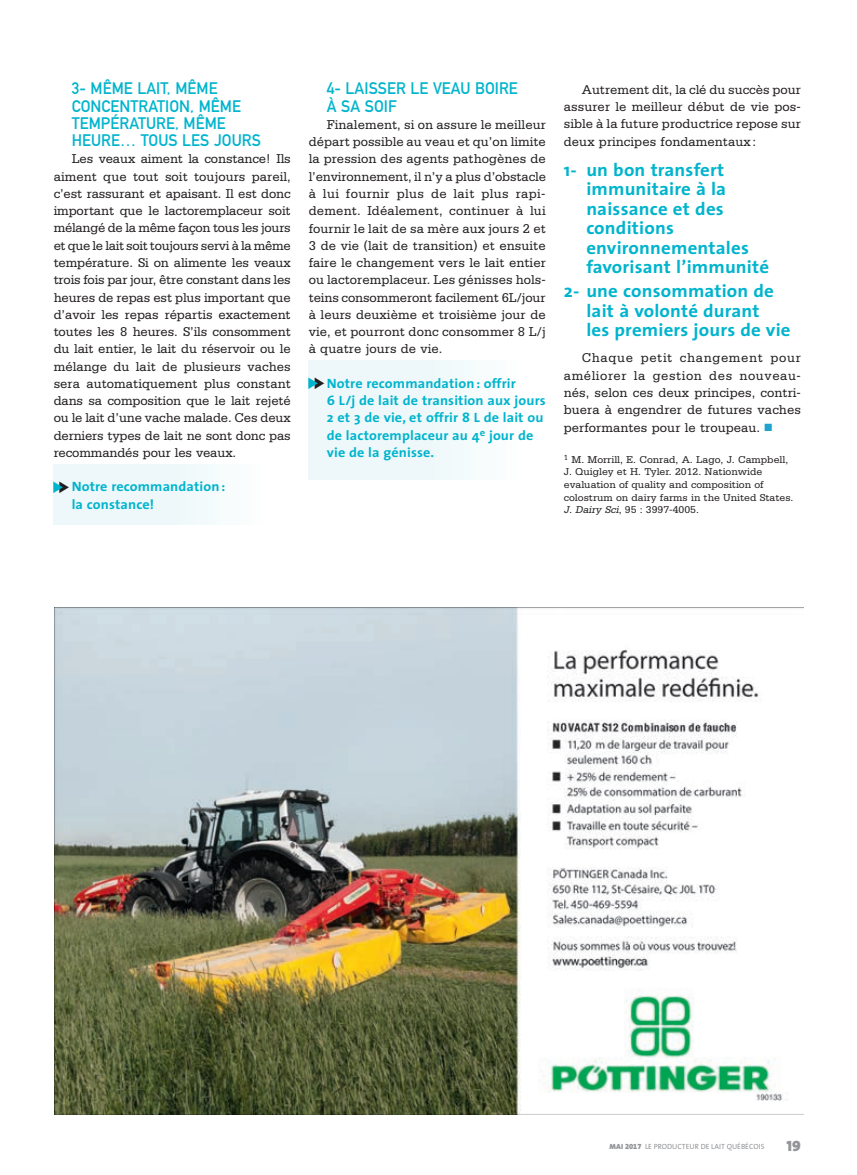
<style>
.page{position:relative;width:857px;height:1175px;background:#fff}
.page>*{position:absolute;margin:0;border:0;box-sizing:border-box;transform-origin:0 0}
.t1{font:700 18px/19.5px "The Sans";letter-spacing:.01em;color:#00b4cd;scale:1.05 1}
.t2{font:16.5px/17.2px "DIN Mittelschrift";letter-spacing:.005em;color:#00b4cd}
.t3{font:15px "The Mix Black Caps";color:#939598}
.t4{font:13.5px/17.2px "Serifa";letter-spacing:.005em;color:#231f20;text-align:justify}
.t5{font:700 13.5px/17.2px "The Sans";letter-spacing:.01em;color:#00b4cd;scale:1.05 1}
.t6{font:10.5px/12.6px "Serifa";color:#231f20}
.t7{font:7.5px "The Sans";color:#939598}
.s1{color:#1ea3cc}
.s2{font-style:italic}
.s3{font-weight:900}
.s4{font-family:"The Sans Black Expert"}
</style>
<div class="page">
<div style="left:54px;top:464px;width:237px;height:61px;background:linear-gradient(to right,#e9f6f9,#fdfefe)"></div>
<div style="left:309px;top:360px;width:237px;height:119px;background:linear-gradient(to right,#e9f6f9,#fdfefe)"></div>
<img style="left:55px;top:607px;width:748px;height:506px">
<svg style="left:54px;top:481px;width:15px;height:12px"></svg>
<svg style="left:309px;top:377px;width:15px;height:12px"></svg>
<p class="t2" style="left:72px;top:81px;width:191px">3- MÊME LAIT, MÊME<br>CONCENTRATION, MÊME<br>TEMPÉRATURE, MÊME<br>HEURE… TOUS LES JOURS</p>
<p class="t4" style="left:54px;top:151px;width:239px;text-indent:18px">Les veaux aiment la constance! Ils aiment que tout soit toujours pareil, c’est rassurant et apaisant. Il est donc important que le lactoremplaceur soit mélangé de la même façon tous les jours et que le lait soit toujours servi à la même température. Si on alimente les veaux trois fois par jour, être constant dans les heures de repas est plus important que d’avoir les repas répartis exactement toutes les 8 heures. S’ils consomment du lait entier, le lait du réservoir ou le mélange du lait de plusieurs vaches sera automatiquement plus constant dans sa composition que le lait rejeté ou le lait d’une vache malade. Ces deux derniers types de lait ne sont donc pas recommandés pour les veaux.</p>
<p class="t5" style="left:72px;top:479px;width:148px">Notre recommandation : la constance!</p>
<p class="t2" style="left:327px;top:81px;width:193px">4- LAISSER LE VEAU BOIRE<br>À SA SOIF</p>
<p class="t4" style="left:309px;top:117px;width:239px;text-indent:18px">Finalement, si on assure le meilleur départ possible au veau et qu’on limite la pression des agents pathogènes de l’environnement, il n’y a plus d’obstacle à lui fournir plus de lait plus rapi&shy;dement. Idéalement, continuer à lui fournir le lait de sa mère aux jours 2 et 3 de vie (lait de transition) et ensuite faire le changement vers le lait entier ou lactoremplaceur. Les génisses hols&shy;teins consommeront facilement 6L/jour à leurs deuxième et troisième jour de vie, et pourront donc consommer 8 L/j à quatre jours de vie.</p>
<p class="t5" style="left:327px;top:376px;width:210px">Notre recommandation : offrir<br>6 L/j de lait de transition aux jours<br>2 et 3 de vie, et offrir 8 L de lait ou de lactoremplaceur au 4<sup>e</sup> jour de vie de la génisse.</p>
<p class="t4" style="left:564px;top:82px;width:239px;text-indent:18px">Autrement dit, la clé du succès pour assurer le meilleur début de vie pos&shy;sible à la future productrice repose sur deux principes fondamentaux :</p>
<p class="t1" style="left:586px;top:161px;width:176px;text-indent:-22px">1- un bon transfert immunitaire à la naissance et des conditions environnementales favorisant l’immunité</p>
<p class="t1" style="left:586px;top:283px;width:196px;text-indent:-23px">2- une consommation de lait à volonté durant<br>les premiers jours de vie</p>
<p class="t4" style="left:564px;top:350px;width:239px;text-indent:18px">Chaque petit changement pour améliorer la gestion des nouveau&shy;nés, selon ces deux principes, contri&shy;buera à engendrer de futures vaches performantes pour le troupeau. <span class="s1">■</span></p>
<p class="t6" style="left:564px;top:453px;width:231px"><sup>1</sup> M. Morrill, E. Conrad, A. Lago, J. Campbell, J. Quigley et H. Tyler. 2012. Nationwide evaluation of quality and composition of colostrum on dairy farms in the United States.<br><span class="s2">J. Dairy Sci</span>, 95 : 3997-4005.</p>
<p class="t7" style="left:609px;top:1143px;width:156px"><span class="s3">MAI</span> <span class="s4">2017</span> LE PRODUCTEUR DE LAIT QUÉBÉCOIS</p>
<p class="t3" style="left:786px;top:1140px;width:16px">19</p>
</div>
